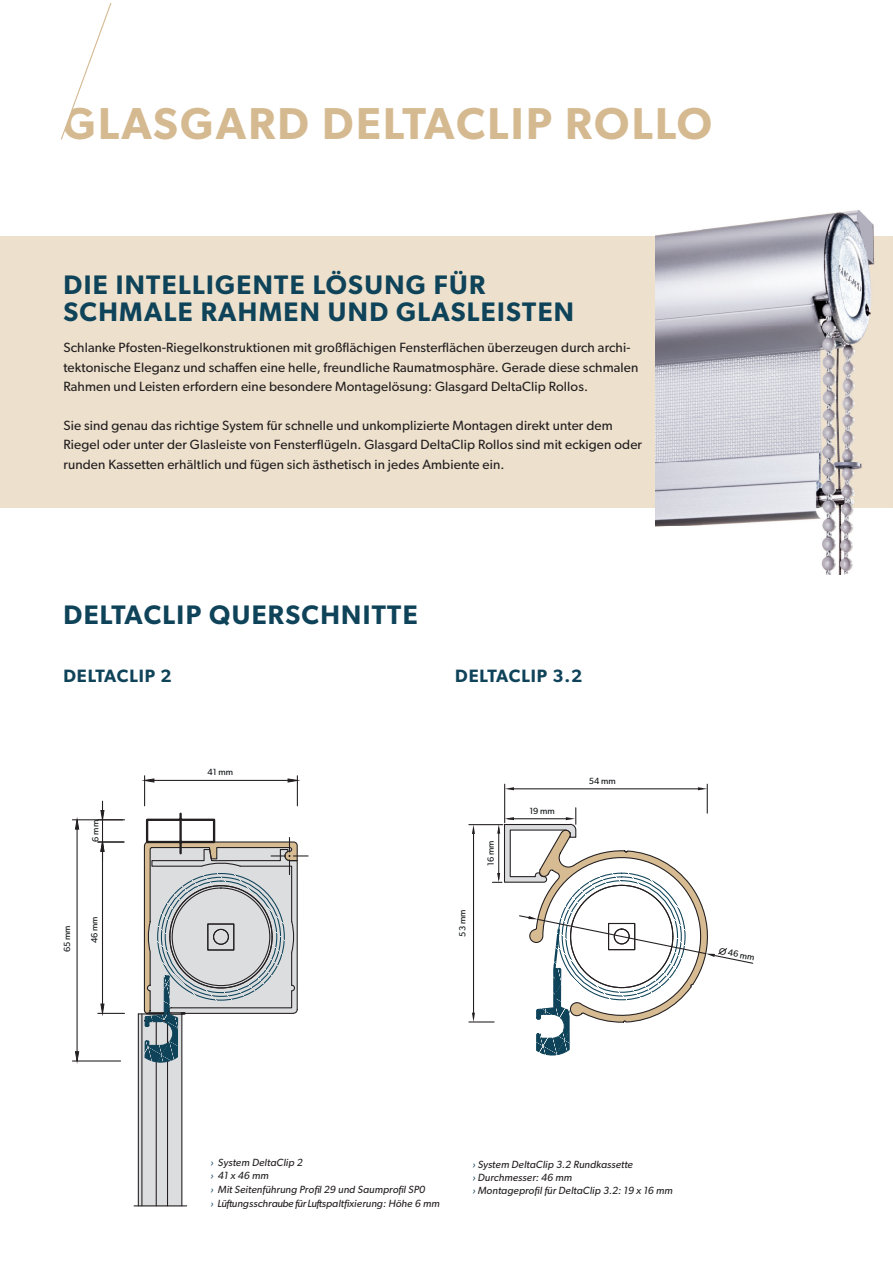
<style>
.page{position:relative;width:893px;height:1263px;background:#fff}
.page>*{position:absolute;margin:0;border:0;box-sizing:border-box;transform-origin:0 0}
.t1{font:600 44.7px "Gibson";letter-spacing:.05em;color:#d5ba91}
.t2{font:600 26.85px/26.8px "Gibson";letter-spacing:.05em;color:#0f4359}
.t3{font:600 17.85px "Gibson";letter-spacing:.05em;color:#0f4359}
.t4{font:13.5px/19.4px "Gibson";letter-spacing:.01em;color:#231f20}
.t5{font:italic 10.5px/13.5px "Gibson";letter-spacing:.01em;color:#231f20}
.t6{font:9px "Gibson";color:#0c1112}
.s1{font-size:9.45px;color:#231f20}
.s2{color:#0f4359}
</style>
<div class="page">
<div style="left:0;top:236px;width:893px;height:272px;background:#ede1cd"></div>
<svg style="left:138px;top:1064px;width:50px;height:143px;background:#dadbdd"></svg>
<hr style="left:102px;top:851px;width:1px;height:153px;background:#231f20">
<svg style="left:98px;top:801px;width:27px;height:60px"></svg>
<svg style="left:98px;top:1003px;width:27px;height:11px"></svg>
<hr style="left:141px;top:1014px;width:1px;height:192px;background:#231f20">
<hr style="left:138px;top:1014px;width:1px;height:192px;background:#231f20">
<hr style="left:156px;top:1060px;width:1px;height:146px;background:#231f20">
<hr style="left:167px;top:1060px;width:1px;height:146px;background:#231f20">
<hr style="left:181px;top:1014px;width:1px;height:192px;background:#231f20">
<hr style="left:72px;top:819px;width:51px;height:1px;background:#231f20">
<hr style="left:72px;top:1060px;width:49px;height:2px;background:#231f20">
<hr style="left:77px;top:829px;width:1px;height:223px;background:#231f20">
<svg style="left:75px;top:819px;width:4px;height:11px"></svg>
<svg style="left:75px;top:1051px;width:4px;height:11px"></svg>
<hr style="left:134px;top:1205px;width:53px;height:1px;background:#231f20">
<svg style="left:138px;top:775px;width:170px;height:289px"></svg>
<hr style="left:469px;top:824px;width:34px;height:1px;background:#231f20">
<hr style="left:469px;top:1021px;width:25px;height:2px;background:#231f20">
<hr style="left:473px;top:834px;width:1px;height:179px;background:#231f20">
<svg style="left:472px;top:825px;width:3px;height:9px"></svg>
<svg style="left:472px;top:1013px;width:3px;height:9px"></svg>
<svg style="left:492px;top:784px;width:262px;height:272px"></svg>
<svg style="left:61px;top:3px;width:51px;height:137px"></svg>
<img style="left:656px;top:210px;width:219px;height:364px">
<h1 class="t1" style="left:62px;top:108px;width:651px">GLASGARD DELTACLIP ROLLO</h1>
<h2 class="t2" style="left:63px;top:274px;width:512px">DIE INTELLIGENTE LÖSUNG FÜR<br>SCHMALE RAHMEN UND GLASLEISTEN</h2>
<p class="t4" style="left:63px;top:339px;width:576px">Schlanke Pfosten-Riegelkonstruktionen mit großflächigen Fensterflächen überzeugen durch archi&shy;tektonische Eleganz und schaffen eine helle, freundliche Raumatmosphäre. Gerade diese schmalen<br>Rahmen und Leisten erfordern eine besondere Montagelösung: Glasgard DeltaClip Rollos.</p>
<p class="t4" style="left:63px;top:417px;width:580px">Sie sind genau das richtige System für schnelle und unkomplizierte Montagen direkt unter dem<br>Riegel oder unter der Glasleiste von Fensterflügeln. Glasgard DeltaClip Rollos sind mit eckigen oder runden Kassetten erhältlich und fügen sich ästhetisch in jedes Ambiente ein.</p>
<h2 class="t2" style="left:63px;top:604px;width:356px">DELTACLIP QUERSCHNITTE</h2>
<h3 class="t3" style="left:63px;top:670px;width:110px">DELTACLIP 2</h3>
<h3 class="t3" style="left:455px;top:670px;width:129px">DELTACLIP 3.2</h3>
<p class="t6" style="left:92px;top:842px;width:23px;rotate:-90deg">6 mm</p>
<p class="t6" style="left:64px;top:952px;width:28px;rotate:-90deg">65 mm</p>
<p class="t6" style="left:91px;top:943px;width:28px;rotate:-90deg">46 mm</p>
<p class="t6" style="left:207px;top:769px;width:27px">41 mm</p>
<p class="t6" style="left:459px;top:937px;width:28px;rotate:-90deg">53 mm</p>
<p class="t6" style="left:488px;top:866px;width:27px;rotate:-90deg">16 mm</p>
<p class="t6" style="left:529px;top:808px;width:27px">19 mm</p>
<p class="t6" style="left:589px;top:778px;width:28px">54 mm</p>
<p class="t6" style="left:719px;top:948px;width:38px;rotate:11deg"><span class="s1">O</span> 46 mm</p>
<p class="t5" style="left:210px;top:1156px;width:216px"><span class="s2">›</span> System DeltaClip 2<br><span class="s2">›</span> 41 x 46 mm<br><span class="s2">›</span> Mit Seitenführung Profil 29 und Saumprofil SP0</p>
<p class="t5" style="left:210px;top:1198px;width:231px"><span class="s2">›</span> Lüftungsschraube für Luftspaltfixierung: Höhe 6 mm</p>
<p class="t5" style="left:472px;top:1158px;width:202px"><span class="s2">›</span> System DeltaClip 3.2 Rundkassette<br><span class="s2">›</span> Durchmesser: 46 mm<br><span class="s2">›</span> Montageprofil für DeltaClip 3.2: 19 x 16 mm</p>
</div>
